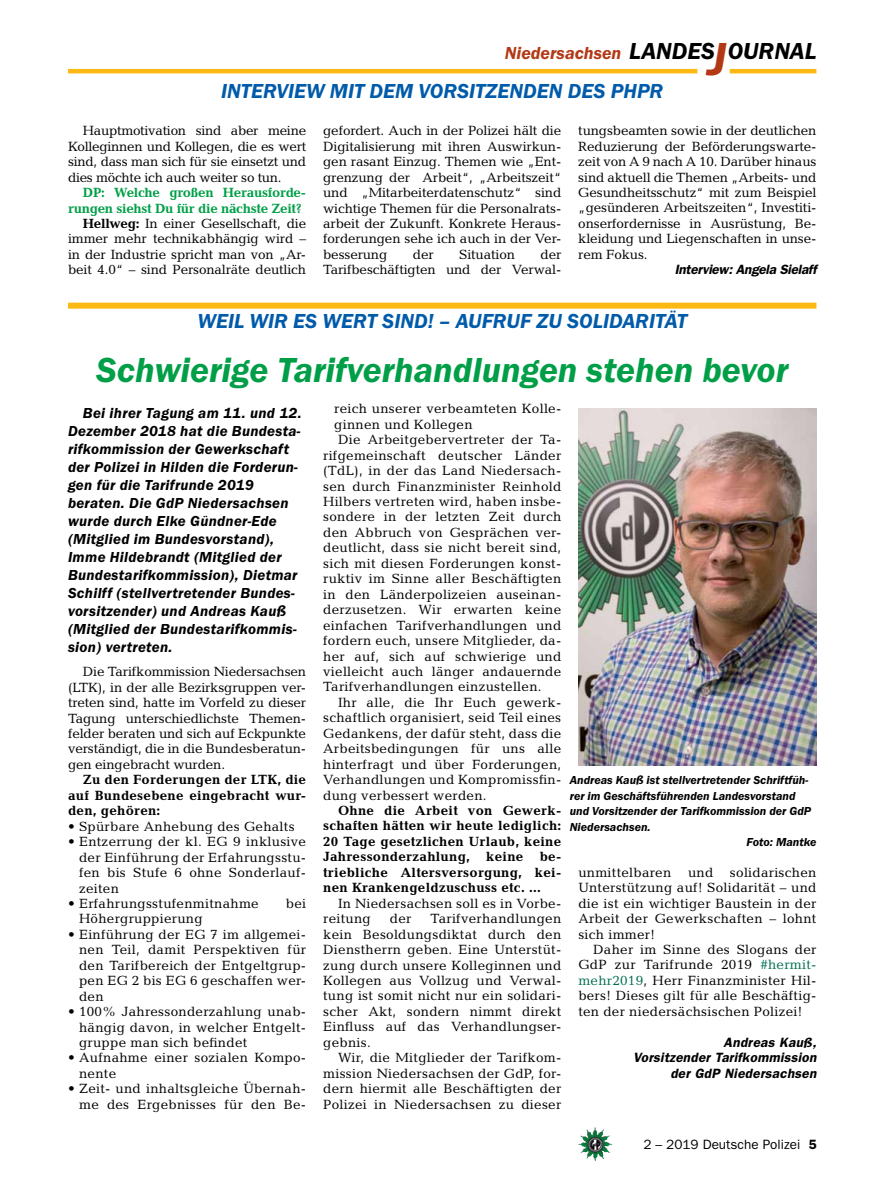
<style>
.page{position:relative;width:893px;height:1191px;background:#fff}
.page>*{position:absolute;margin:0;border:0;box-sizing:border-box;transform-origin:0 0}
.t1{font:italic 600 36px "Franklin Gothic Itc T";color:#009f47}
.t2{font:italic 600 24px "Franklin Gothic Itc T";color:#000}
.t3{font:italic 600 21px "Franklin Gothic Itc T";color:#005baa}
.t4{font:italic 600 18px "Franklin Gothic Itc T";color:#b33916}
.t5{font:italic 600 15px/18px "Franklin Gothic Itc T";letter-spacing:.02em;color:#000}
.t6{font:13.5px/15.5px "Candida";letter-spacing:.02em;color:#000;text-align:justify}
.t7{font:700 13.5px/15.5px "Candida";letter-spacing:.02em;color:#000;text-align:justify}
.t8{font:13.5px/15.5px "Candida";letter-spacing:-.01em;color:#000;text-align:right}
.t9{font:700 13.5px "Candida";letter-spacing:-.02em;color:#009f47}
.t10{font:italic 600 13.5px/15.5px "Franklin Gothic";letter-spacing:.02em;color:#000;text-align:right}
.t11{font:italic 600 13.5px "Franklin Gothic";letter-spacing:-.02em;color:#000}
.t12{font:13.5px "Franklin Gothic";color:#000}
.t13{font:italic 600 12px "Franklin Gothic Itc T";color:#000}
.s1{font-size:48px;color:#b33916}
.s2{font-weight:700}
.s3{color:#006f53}
.s4{font-weight:600}
</style>
<div class="page">
<img style="left:578px;top:1127px;width:17px;height:25px">
<hr style="left:730px;top:69px;width:86px;height:4px;background:#fdb913">
<hr style="left:68px;top:69px;width:629px;height:4px;background:#fdb913">
<img style="left:578px;top:409px;width:238px;height:356px">
<div style="left:68px;top:303px;width:748px;height:6px;background:#fdb913"></div>
<h3 class="t4" style="left:505px;top:42px;width:118px">Niedersachsen</h3>
<h2 class="t2" style="left:629px;top:37px;width:189px">LANDES<span class="s1">J</span>OURNAL</h2>
<h3 class="t3" style="left:221px;top:79px;width:164px">Interview mit dem</h3>
<h3 class="t3" style="left:419px;top:79px;width:25px">Vors</h3>
<h3 class="t3" style="left:469px;top:79px;width:31px">itzenden</h3>
<h3 class="t3" style="left:568px;top:79px;width:14px">des</h3>
<h3 class="t3" style="left:611px;top:79px;width:54px">PHPR</h3>
<p class="t6" style="left:578px;top:123px;width:240px">tungsbeamten sowie in der deutlichen Reduzierung der Beförderungswarte&shy;zeit von A 9 nach A 10. Darüber hinaus sind aktuell die Themen „Arbeits- und Gesundheitsschutz“ mit zum Beispiel „gesünderen Arbeitszeiten“, Investiti&shy;onserfordernisse in Ausrüstung, Be&shy;kleidung und Liegenschaften in unse&shy;rem Fokus.</p>
<p class="t11" style="left:675px;top:262px;width:143px">Interview: Angela Sielaff</p>
<p class="t6" style="left:68px;top:123px;width:240px;text-indent:15px">Hauptmotivation sind aber meine Kolleginnen und Kollegen, die es wert sind, dass man sich für sie einsetzt und dies möchte ich auch weiter so tun.</p>
<p class="t9" style="left:83px;top:185px;width:225px">DP: Welche großen Herausforde-</p>
<p class="t9" style="left:68px;top:200px;width:235px">rungen siehst Du für die nächste Zeit?</p>
<p class="t8" style="left:83px;top:216px;width:225px"><span class="s2">Hellweg:</span> In einer Gesellschaft, die</p>
<p class="t8" style="left:68px;top:231px;width:240px">immer mehr technikabhängig wird –</p>
<p class="t8" style="left:68px;top:246px;width:240px">in der Industrie spricht man von „Ar-</p>
<p class="t8" style="left:68px;top:262px;width:240px">beit 4.0“ – sind Personalräte deutlich</p>
<h3 class="t3" style="left:197px;top:309px;width:285px">Weil wir es WERT sind ! – Aufruf</h3>
<h3 class="t3" style="left:536px;top:309px;width:87px">zu Solidar</h3>
<h3 class="t3" style="left:649px;top:309px;width:39px">ität</h3>
<p class="t6" style="left:323px;top:123px;width:240px">gefordert. Auch in der Polizei hält die Digitalisierung mit ihren Auswirkun&shy;gen rasant Einzug. Themen wie „Ent&shy;grenzung der Arbeit“, „Arbeitszeit“ und „Mitarbeiterdatenschutz“ sind wichtige Themen für die Personalrats&shy;arbeit der Zukunft. Konkrete Heraus&shy;forderungen sehe ich auch in der Ver&shy;besserung</p>
<p class="t8" style="left:323px;top:246px;width:240px">der<br>Tarifbeschäftigten und der Verwal-</p>
<p class="t6" style="left:413px;top:246px;width:22px">der</p>
<p class="t8" style="left:459px;top:246px;width:57px">Situation</p>
<h1 class="t1" style="left:96px;top:349px;width:694px">Schwierige Tarifverhandlungen stehen bevor</h1>
<p class="t5" style="left:68px;top:403px;width:235px;text-indent:15px">Bei ihrer Tagung am 11. und 12.<br>Dezember 2018 hat die Bundesta&shy;rifkommission der Gewerkschaft der Polizei in Hilden die Forderun&shy;gen für die Tarifrunde 2019 beraten. Die GdP Niedersachsen wurde durch Elke Gündner-Ede (Mitglied im Bundesvorstand),<br>Imme Hildebrandt (Mitglied der<br>Bundestarifkommission), Dietmar<br>Schilff (stellvertretender Bundes&shy;vorsitzender) und Andreas Kauß (Mitglied der Bundestarifkommis&shy;sion) vertreten.</p>
<p class="t6" style="left:68px;top:664px;width:240px;text-indent:15px">Die Tarifkommission Niedersachsen (LTK), in der alle Bezirksgruppen ver&shy;treten sind, hatte im Vorfeld zu dieser Tagung unterschiedlichste Themen&shy;felder beraten und sich auf Eckpunkte verständigt, die in die Bundesberatun&shy;gen eingebracht wurden.</p>
<p class="t7" style="left:68px;top:772px;width:240px;text-indent:15px">Zu den Forderungen der LTK, die auf Bundesebene eingebracht wur&shy;den, gehören:</p>
<p class="t6" style="left:68px;top:818px;width:228px">• Spürbare Anhebung des Gehalts</p>
<p class="t6" style="left:79px;top:834px;width:229px;text-indent:-11px">• Entzerrung der kl. EG 9 inklusive der Einführung der Erfahrungsstu&shy;fen bis Stufe 6 ohne Sonderlauf&shy;zeiten</p>
<p class="t6" style="left:68px;top:895px;width:192px">• Erfahrungsstufenmitnahme</p>
<p class="t6" style="left:286px;top:895px;width:22px">bei</p>
<p class="t6" style="left:79px;top:911px;width:125px">Höhergruppierung</p>
<p class="t6" style="left:79px;top:926px;width:229px;text-indent:-11px">• Einführung der EG 7 im allgemei&shy;nen Teil, damit Perspektiven für den Tarifbereich der Entgeltgrup&shy;pen EG 2 bis EG 6 geschaffen wer&shy;den</p>
<p class="t6" style="left:79px;top:1003px;width:229px;text-indent:-11px">• 100% Jahressonderzahlung unab&shy;hängig davon, in welcher Entgelt&shy;gruppe man sich befindet</p>
<p class="t6" style="left:79px;top:1050px;width:229px;text-indent:-11px">• Aufnahme einer sozialen Kompo&shy;nente</p>
<p class="t6" style="left:68px;top:1081px;width:240px;text-align:right">• Zeit- und inhaltsgleiche Übernah&shy;me des Ergebnisses für den Be-</p>
<p class="t6" style="left:334px;top:401px;width:229px">reich unserer verbeamteten Kolle-</p>
<p class="t6" style="left:334px;top:416px;width:140px">ginnen und Kollegen</p>
<p class="t6" style="left:338px;top:432px;width:225px">Die Arbeitgebervertreter der Ta-</p>
<p class="t6" style="left:323px;top:447px;width:240px">rifgemeinschaft deutscher Länder</p>
<p class="t6" style="left:323px;top:463px;width:240px">(TdL), in der das Land Niedersach-</p>
<p class="t6" style="left:323px;top:478px;width:240px">sen durch Finanzminister Reinhold</p>
<p class="t6" style="left:323px;top:494px;width:240px">Hilbers vertreten wird, haben insbe-</p>
<p class="t6" style="left:323px;top:509px;width:240px">sondere in der letzten Zeit durch</p>
<p class="t6" style="left:323px;top:524px;width:240px">den Abbruch von Gesprächen ver-</p>
<p class="t6" style="left:323px;top:540px;width:240px">deutlicht, dass sie nicht bereit sind,</p>
<p class="t6" style="left:323px;top:555px;width:240px">sich mit diesen Forderungen konst-</p>
<p class="t6" style="left:323px;top:571px;width:240px">ruktiv im Sinne aller Beschäftigten</p>
<p class="t6" style="left:323px;top:586px;width:240px">in den Länderpolizeien auseinan-</p>
<p class="t6" style="left:323px;top:602px;width:240px">derzusetzen. Wir erwarten keine</p>
<p class="t6" style="left:323px;top:617px;width:240px">einfachen Tarifverhandlungen und</p>
<p class="t6" style="left:323px;top:633px;width:240px">fordern euch, unsere Mitglieder, da-</p>
<p class="t6" style="left:323px;top:648px;width:240px">her auf, sich auf schwierige und</p>
<p class="t6" style="left:323px;top:663px;width:240px">vielleicht auch länger andauernde</p>
<p class="t6" style="left:323px;top:679px;width:220px">Tarifverhandlungen einzustellen.</p>
<p class="t6" style="left:338px;top:694px;width:225px">Ihr alle, die Ihr Euch gewerk-</p>
<p class="t6" style="left:323px;top:710px;width:240px">schaftlich organisiert, seid Teil eines</p>
<p class="t6" style="left:323px;top:725px;width:240px">Gedankens, der dafür steht, dass die</p>
<p class="t6" style="left:323px;top:741px;width:240px">Arbeitsbedingungen für uns alle</p>
<p class="t6" style="left:323px;top:756px;width:240px">hinterfragt und über Forderungen,</p>
<p class="t6" style="left:323px;top:772px;width:240px">Verhandlungen und Kompromissfin-</p>
<p class="t6" style="left:323px;top:787px;width:165px">dung verbessert werden.</p>
<p class="t7" style="left:323px;top:802px;width:240px;text-indent:15px">Ohne die Arbeit von Gewerk&shy;schaften hätten wir heute lediglich:<br>20 Tage gesetzlichen Urlaub, keine Jahressonderzahlung, keine be&shy;triebliche Altersversorgung, kei&shy;nen Krankengeldzuschuss etc. ...</p>
<p class="t6" style="left:323px;top:895px;width:240px;text-indent:15px">In Niedersachsen soll es in Vorbe&shy;reitung</p>
<p class="t6" style="left:323px;top:911px;width:240px;text-indent:107px">Tarifverhandlungen kein Besoldungsdiktat durch den Dienstherrn geben. Eine Unterstüt&shy;zung durch unsere Kolleginnen und Kollegen aus Vollzug und Verwal&shy;tung ist somit nicht nur ein solidari&shy;scher Akt, sondern nimmt direkt Einfluss auf das Verhandlungser&shy;gebnis.</p>
<p class="t6" style="left:323px;top:1050px;width:240px;text-indent:15px">Wir, die Mitglieder der Tarifkom&shy;mission Niedersachsen der GdP, for&shy;dern hiermit alle Beschäftigten der Polizei in Niedersachsen zu dieser</p>
<p class="t6" style="left:390px;top:911px;width:23px">der</p>
<p class="t13" style="left:570px;top:773px;width:240px">Andreas Kauß ist stellvertretender Schriftfüh-</p>
<p class="t13" style="left:570px;top:789px;width:227px">rer im Geschäftsführenden Landesvorstand</p>
<p class="t13" style="left:570px;top:804px;width:243px">und Vorsitzender der Tarifkommission der GdP</p>
<p class="t13" style="left:570px;top:819px;width:82px">Niedersachsen.</p>
<p class="t13" style="left:747px;top:835px;width:71px">Foto: Mantke</p>
<p class="t6" style="left:578px;top:864px;width:240px">unmittelbaren und solidarischen Unterstützung auf! Solidarität – und die ist ein wichtiger Baustein in der Arbeit der Gewerkschaften – lohnt sich immer!</p>
<p class="t6" style="left:578px;top:941px;width:240px;text-indent:15px">Daher im Sinne des Slogans der GdP zur Tarifrunde 2019 <span class="s3">#hermit&shy;mehr2019</span>, Herr Finanzminister Hil&shy;bers! Dieses gilt für alle Beschäftig&shy;ten der niedersächsischen Polizei!</p>
<p class="t10" style="left:633px;top:1034px;width:185px">Andreas Kauß,<br>Vorsitzender Tarifkommission der GdP Niedersachsen</p>
<p class="t12" style="left:643px;top:1136px;width:175px">2 – 2019 Deutsche Polizei <span class="s4">5</span></p>
</div>
